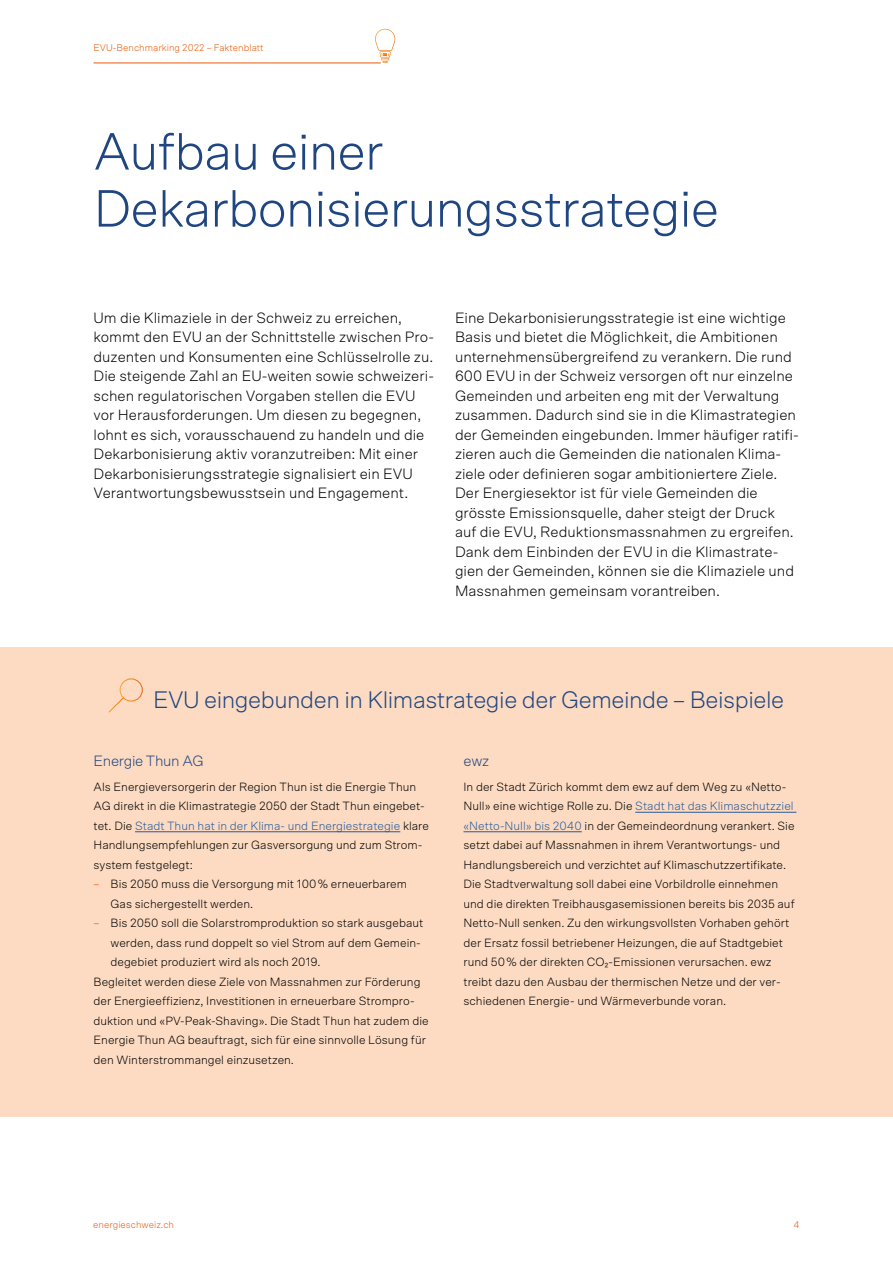
<style>
.page{position:relative;width:893px;height:1263px;background:#fff}
.page>*{position:absolute;margin:0;border:0;box-sizing:border-box;transform-origin:0 0}
.t1{font:300 52.5px/57px "Scto Grotesk A";letter-spacing:-.02em;color:#204682}
.t2{font:300 24px "Scto Grotesk A";letter-spacing:-.02em;color:#204682}
.t3{font:300 15px/19.5px "Scto Grotesk A";color:#000}
.t4{font:300 15px "Scto Grotesk A";letter-spacing:-.02em;color:#204682}
.t5{font:300 12px/19.5px "Scto Grotesk A";color:#000}
.t6{font:300 9.75px "Scto Grotesk A";color:#ea5b0b}
.s1{color:#275b9b}
.s2{color:#ea5b0b}
</style>
<div class="page">
<svg style="left:375px;top:29px;width:20px;height:34px"></svg>
<hr style="left:94px;top:63px;width:287px;height:1px;background:#ea5b0b">
<div style="left:0;top:647px;width:893px;height:469px;background:#fcdbc2"></div>
<hr style="left:135px;top:831px;width:265px;height:1px;background:#275b9b">
<hr style="left:635px;top:812px;width:161px;height:1px;background:#275b9b">
<hr style="left:463px;top:831px;width:119px;height:1px;background:#275b9b">
<svg style="left:108px;top:696px;width:17px;height:17px"></svg>
<div style="left:120px;top:678px;width:23px;height:23px;border:1px solid #fff;border-radius:50%"></div>
<p class="t6" style="left:94px;top:42px;width:172px">EVU-Benchmarking 2022 – Faktenblatt</p>
<h1 class="t1" style="left:94px;top:122px;width:627px">Aufbau einer<br>Dekarbonisierungsstrategie</h1>
<p class="t3" style="left:94px;top:307px;width:342px">Um die Klimaziele in der Schweiz zu erreichen, kommt den EVU an der Schnittstelle zwischen Pro&shy;duzenten und Konsumenten eine Schlüsselrolle zu.<br>Die steigende Zahl an EU-weiten sowie schweizeri&shy;schen regulatorischen Vorgaben stellen die EVU vor Herausforderungen. Um diesen zu begegnen, lohnt es sich, vorausschauend zu handeln und die Dekarbonisierung aktiv voranzutreiben: Mit einer Dekarbonisierungsstrategie signalisiert ein EVU Verantwortungsbewusstsein und Engagement.</p>
<p class="t3" style="left:455px;top:307px;width:345px">Eine Dekarbonisierungsstrategie ist eine wichtige Basis und bietet die Möglichkeit, die Ambitionen unternehmensübergreifend zu verankern. Die rund 600 EVU in der Schweiz versorgen oft nur einzelne Gemeinden und arbeiten eng mit der Verwaltung zusammen. Dadurch sind sie in die Klimastrategien der Gemeinden eingebunden. Immer häufiger ratifi&shy;zieren auch die Gemeinden die nationalen Klima&shy;ziele oder definieren sogar ambitioniertere Ziele.<br>Der Energiesektor ist für viele Gemeinden die grösste Emissionsquelle, daher steigt der Druck auf die EVU, Reduktionsmassnahmen zu ergreifen.<br>Dank dem Einbinden der EVU in die Klimastrate&shy;gien der Gemeinden, können sie die Klimaziele und Massnahmen gemeinsam vorantreiben.</p>
<h2 class="t2" style="left:153px;top:686px;width:633px">EVU eingebunden in Klimastrategie der Gemeinde – Beispiele</h2>
<p class="t4" style="left:94px;top:752px;width:112px">Energie Thun AG</p>
<p class="t5" style="left:94px;top:777px;width:337px">Als Energieversorgerin der Region Thun ist die Energie Thun AG direkt in die Klimastrategie 2050 der Stadt Thun eingebet&shy;tet. Die <span class="s1">Stadt Thun hat in der Klima- und Energiestrategie</span> klare Handlungsempfehlungen zur Gasversorgung und zum Strom&shy;system festgelegt:</p>
<p class="t5" style="left:111px;top:874px;width:298px;text-indent:-17px"><span class="s2">–</span> Bis 2050 muss die Versorgung mit 100% erneuerbarem<br>Gas sichergestellt werden.</p>
<p class="t5" style="left:94px;top:913px;width:331px"><span class="s2">–</span> Bis 2050 soll die Solarstromproduktion so stark ausgebaut</p>
<p class="t5" style="left:111px;top:933px;width:312px">werden, dass rund doppelt so viel Strom auf dem Gemein-</p>
<p class="t5" style="left:111px;top:952px;width:212px">degebiet produziert wird als noch 2019.</p>
<p class="t5" style="left:94px;top:972px;width:328px">Begleitet werden diese Ziele von Massnahmen zur Förderung</p>
<p class="t5" style="left:94px;top:991px;width:323px">der Energieeffizienz, Investitionen in erneuerbare Strompro-</p>
<p class="t5" style="left:94px;top:1011px;width:337px">duktion und «PV-Peak-Shaving». Die Stadt Thun hat zudem die</p>
<p class="t5" style="left:94px;top:1030px;width:334px">Energie Thun AG beauftragt, sich für eine sinnvolle Lösung für</p>
<p class="t5" style="left:94px;top:1050px;width:202px">den Winterstrommangel einzusetzen.</p>
<p class="t4" style="left:463px;top:752px;width:27px">ewz</p>
<p class="t5" style="left:463px;top:777px;width:333px">In der Stadt Zürich kommt dem ewz auf dem Weg zu «Netto-Null» eine wichtige Rolle zu. Die <span class="s1">Stadt hat das Klimaschutzziel «Netto-Null» bis 2040</span> in der Gemeindeordnung verankert. Sie setzt dabei auf Massnahmen in ihrem Verantwortungs- und Handlungsbereich und verzichtet auf Klimaschutzzertifikate.<br>Die Stadtverwaltung soll dabei eine Vorbildrolle einnehmen und die direkten Treibhausgasemissionen bereits bis 2035 auf Netto-Null senken. Zu den wirkungsvollsten Vorhaben gehört der Ersatz fossil betriebener Heizungen, die auf Stadtgebiet rund 50% der direkten CO₂-Emissionen verursachen. ewz treibt dazu den Ausbau der thermischen Netze und der ver&shy;schiedenen Energie- und Wärmeverbunde voran.</p>
<p class="t6" style="left:93px;top:1218px;width:82px">energieschweiz.ch</p>
<p class="t6" style="left:793px;top:1218px;width:8px">4</p>
</div>
